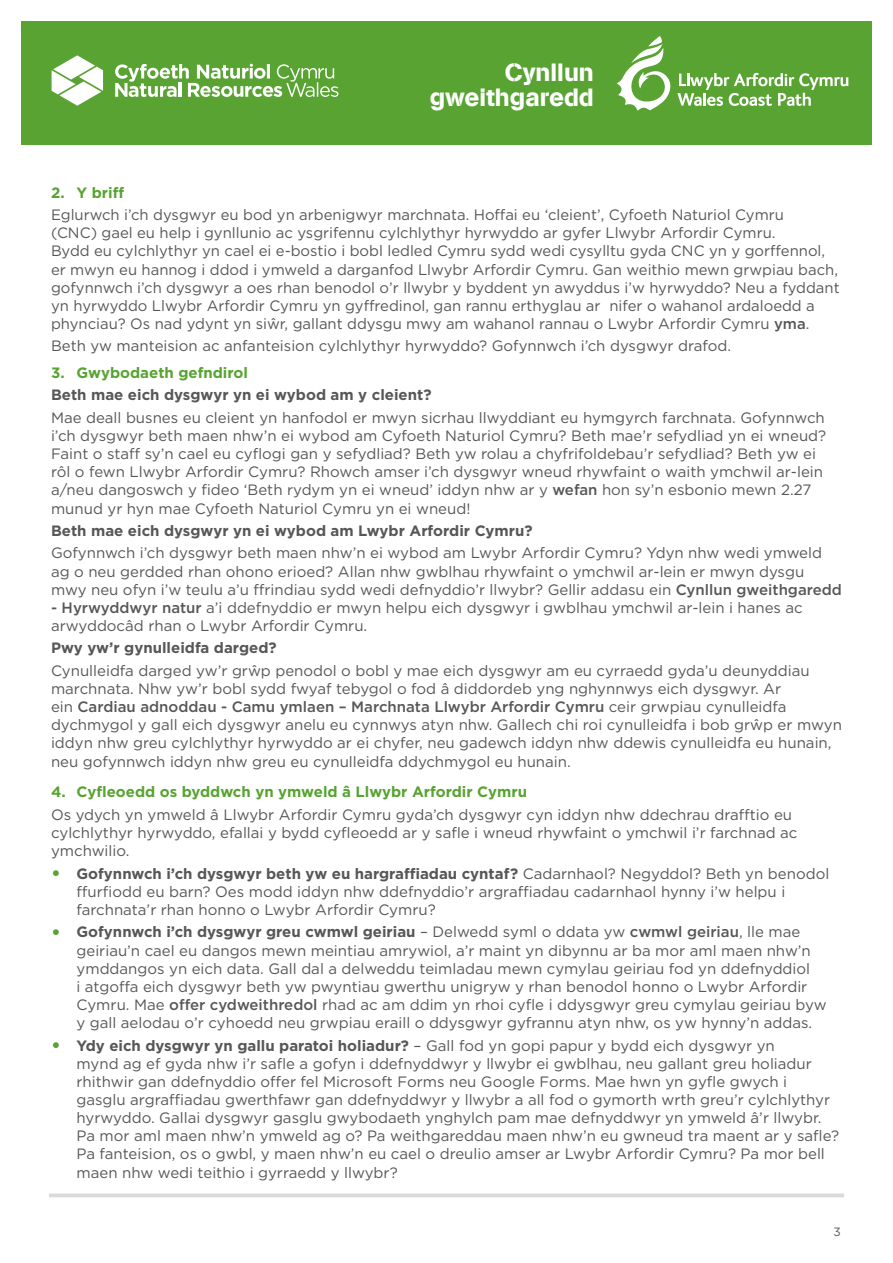
<style>
.page{position:relative;width:893px;height:1263px;background:#fff}
.page>*{position:absolute;margin:0;border:0;box-sizing:border-box;transform-origin:0 0}
.t1{font:24.75px/25.5px "AG Book Stencil";color:#fff;text-align:right}
.t2{font:15px/18.1px "Gotham";color:#575756}
.t3{font:700 15px "Gotham";color:#575756}
.t4{font:700 15px "Gotham";color:#58a332}
.t5{font:12px "Gotham";color:#575756}
.s1{font-weight:500}
.s2{font-weight:700;font-size:19.5px;color:#58a332}
.s3{font-weight:700}
</style>
<div class="page">
<svg style="left:49px;top:1193px;width:795px;height:4px;fill:#dadada"></svg>
<div style="left:21px;top:21px;width:851px;height:124px;background:#58a332"></div>
<svg style="left:52px;top:55px;width:51px;height:51px"></svg>
<svg style="left:115px;top:64px;width:223px;height:33px"></svg>
<svg style="left:617px;top:36px;width:231px;height:75px"></svg>
<h1 class="t1" style="left:430px;top:59px;width:165px">Cynllun gweithgaredd</h1>
<p class="t4" style="left:51px;top:182px;width:75px">2. Y briff</p>
<p class="t2" style="left:51px;top:205px;width:790px">Eglurwch i’ch dysgwyr eu bod yn arbenigwyr marchnata. Hoffai eu ‘cleient’, Cyfoeth Naturiol Cymru<br>(CNC) gael eu help i gynllunio ac ysgrifennu cylchlythyr hyrwyddo ar gyfer Llwybr Arfordir Cymru.<br>Bydd eu cylchlythyr yn cael ei e-bostio i bobl ledled Cymru sydd wedi cysylltu gyda CNC yn y gorffennol, er mwyn eu hannog i ddod i ymweld a darganfod Llwybr Arfordir Cymru. Gan weithio mewn grwpiau bach, gofynnwch i’ch dysgwyr a oes rhan benodol o’r llwybr y byddent yn awyddus i’w hyrwyddo? Neu a fyddant yn hyrwyddo Llwybr Arfordir Cymru yn gyffredinol, gan rannu erthyglau ar nifer o wahanol ardaloedd a phynciau? Os nad ydynt yn siŵr, gallant ddysgu mwy am wahanol rannau o Lwybr Arfordir Cymru <span class="s1">yma</span>.</p>
<p class="t2" style="left:51px;top:337px;width:682px">Beth yw manteision ac anfanteision cylchlythyr hyrwyddo? Gofynnwch i’ch dysgwyr drafod.</p>
<p class="t4" style="left:51px;top:363px;width:198px">3. Gwybodaeth gefndirol</p>
<p class="t3" style="left:51px;top:385px;width:382px">Beth mae eich dysgwyr yn ei wybod am y cleient?</p>
<p class="t2" style="left:51px;top:408px;width:777px">Mae deall busnes eu cleient yn hanfodol er mwyn sicrhau llwyddiant eu hymgyrch farchnata. Gofynnwch i’ch dysgwyr beth maen nhw’n ei wybod am Cyfoeth Naturiol Cymru? Beth mae’r sefydliad yn ei wneud?<br>Faint o staff sy’n cael eu cyflogi gan y sefydliad? Beth yw rolau a chyfrifoldebau’r sefydliad? Beth yw ei rôl o fewn Llwybr Arfordir Cymru? Rhowch amser i’ch dysgwyr wneud rhywfaint o waith ymchwil ar-lein a/neu dangoswch y fideo ‘Beth rydym yn ei wneud’ iddyn nhw ar y <span class="s1">wefan</span> hon sy’n esbonio mewn 2.27 munud yr hyn mae Cyfoeth Naturiol Cymru yn ei wneud!</p>
<p class="t3" style="left:51px;top:521px;width:483px">Beth mae eich dysgwyr yn ei wybod am Lwybr Arfordir Cymru?</p>
<p class="t2" style="left:51px;top:544px;width:792px">Gofynnwch i’ch dysgwyr beth maen nhw’n ei wybod am Lwybr Arfordir Cymru? Ydyn nhw wedi ymweld ag o neu gerdded rhan ohono erioed? Allan nhw gwblhau rhywfaint o ymchwil ar-lein er mwyn dysgu mwy neu ofyn i’w teulu a’u ffrindiau sydd wedi defnyddio’r llwybr? Gellir addasu ein <span class="s1">Cynllun gweithgaredd</span></p>
<p class="t2" style="left:51px;top:598px;width:753px"><span class="s1">- Hyrwyddwyr natur</span> a’i ddefnyddio er mwyn helpu eich dysgwyr i gwblhau ymchwil ar-lein i hanes ac arwyddocâd rhan o Lwybr Arfordir Cymru.</p>
<p class="t3" style="left:51px;top:638px;width:227px">Pwy yw’r gynulleidfa darged?</p>
<p class="t2" style="left:51px;top:661px;width:792px">Cynulleidfa darged yw’r grŵp penodol o bobl y mae eich dysgwyr am eu cyrraedd gyda’u deunyddiau marchnata. Nhw yw’r bobl sydd fwyaf tebygol o fod â diddordeb yng nghynnwys eich dysgwyr. Ar<br>ein <span class="s1">Cardiau adnoddau - Camu ymlaen – Marchnata Llwybr Arfordir Cymru</span> ceir grwpiau cynulleidfa dychmygol y gall eich dysgwyr anelu eu cynnwys atyn nhw. Gallech chi roi cynulleidfa i bob grŵp er mwyn iddyn nhw greu cylchlythyr hyrwyddo ar ei chyfer, neu gadewch iddyn nhw ddewis cynulleidfa eu hunain, neu gofynnwch iddyn nhw greu eu cynulleidfa ddychmygol eu hunain.</p>
<p class="t4" style="left:51px;top:782px;width:477px">4. Cyfleoedd os byddwch yn ymweld â Llwybr Arfordir Cymru</p>
<p class="t2" style="left:51px;top:805px;width:748px">Os ydych yn ymweld â Llwybr Arfordir Cymru gyda’ch dysgwyr cyn iddyn nhw ddechrau drafftio eu cylchlythyr hyrwyddo, efallai y bydd cyfleoedd ar y safle i wneud rhywfaint o ymchwil i’r farchnad ac ymchwilio.</p>
<p class="t2" style="left:77px;top:864px;width:754px;text-indent:-26px"><span class="s2">•</span> <span class="s3">Gofynnwch i’ch dysgwyr beth yw eu hargraffiadau cyntaf?</span> Cadarnhaol? Negyddol? Beth yn benodol ffurfiodd eu barn? Oes modd iddyn nhw ddefnyddio’r argraffiadau cadarnhaol hynny i’w helpu i farchnata’r rhan honno o Lwybr Arfordir Cymru?</p>
<p class="t2" style="left:77px;top:923px;width:752px;text-indent:-26px"><span class="s2">•</span> <span class="s3">Gofynnwch i’ch dysgwyr greu cwmwl geiriau</span> – Delwedd syml o ddata yw <span class="s1">cwmwl geiriau</span>, lle mae geiriau’n cael eu dangos mewn meintiau amrywiol, a’r maint yn dibynnu ar ba mor aml maen nhw’n ymddangos yn eich data. Gall dal a delweddu teimladau mewn cymylau geiriau fod yn ddefnyddiol<br>i atgoffa eich dysgwyr beth yw pwyntiau gwerthu unigryw y rhan benodol honno o Lwybr Arfordir Cymru. Mae <span class="s1">offer cydweithredol</span> rhad ac am ddim yn rhoi cyfle i ddysgwyr greu cymylau geiriau byw y gall aelodau o’r cyhoedd neu grwpiau eraill o ddysgwyr gyfrannu atyn nhw, os yw hynny’n addas.</p>
<p class="t2" style="left:77px;top:1036px;width:764px;text-indent:-26px"><span class="s2">•</span> <span class="s3">Ydy eich dysgwyr yn gallu paratoi holiadur?</span> – Gall fod yn gopi papur y bydd eich dysgwyr yn<br>mynd ag ef gyda nhw i’r safle a gofyn i ddefnyddwyr y llwybr ei gwblhau, neu gallant greu holiadur rhithwir gan ddefnyddio offer fel Microsoft Forms neu Google Forms. Mae hwn yn gyfle gwych i gasglu argraffiadau gwerthfawr gan ddefnyddwyr y llwybr a all fod o gymorth wrth greu’r cylchlythyr hyrwyddo. Gallai dysgwyr gasglu gwybodaeth ynghylch pam mae defnyddwyr yn ymweld â’r llwybr.<br>Pa mor aml maen nhw’n ymweld ag o? Pa weithgareddau maen nhw’n eu gwneud tra maent ar y safle?<br>Pa fanteision, os o gwbl, y maen nhw’n eu cael o dreulio amser ar Lwybr Arfordir Cymru? Pa mor bell maen nhw wedi teithio i gyrraedd y llwybr?</p>
<p class="t5" style="left:833px;top:1224px;width:9px">3</p>
</div>
